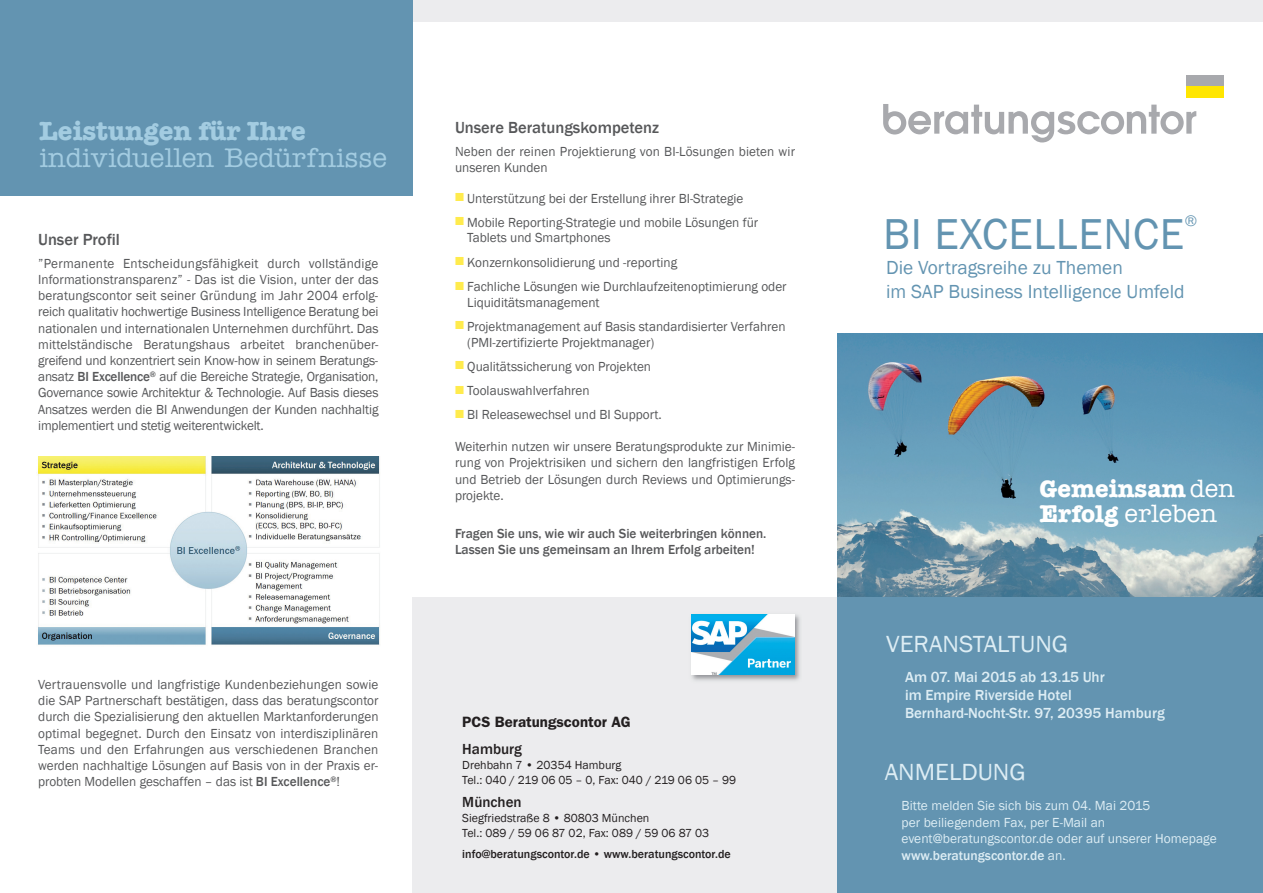
<style>
.page{position:relative;width:1263px;height:893px;background:#fff}
.page>*{position:absolute;margin:0;border:0;box-sizing:border-box;transform-origin:0 0}
.t1{font:44.4px "Franklin Gothic";letter-spacing:.015em;color:#6394b1}
.t2{font:500 27px "American Typewriter";color:#a3cce1}
.t3{font:700 27px "American Typewriter";color:#a3cce1}
.t4{font:700 24.9px/24.9px "American Typewriter";color:#fff}
.t5{font:24px "Franklin Gothic";color:#ddedf4;scale:1.05 1}
.t6{font:19.5px/23.5px "Franklin Gothic";color:#6394b1}
.t7{font:500 16.5px "Franklin Gothic";color:#57585a}
.t8{font:16.05px "Franklin Gothic";color:#6394b1}
.t9{font:500 15px/18px "Franklin Gothic";color:#ddedf4}
.t10{font:600 15px "Franklin Gothic";color:#231f20}
.t11{font:500 15px "Franklin Gothic";color:#231f20}
.t12{font:13.5px/16.2px "Franklin Gothic";color:#57585a}
.t13{font:13.5px/16.5px "Franklin Gothic";color:#ddedf4}
.t14{font:500 13.5px/16.2px "Franklin Gothic";color:#57585a}
.t15{font:12px/15px "Franklin Gothic";color:#231f20}
.t16{font:500 12px "Franklin Gothic";color:#231f20}
.s1{font-weight:500}
.s2{color:#ffeb4d}
</style>
<div class="page">
<div style="left:412px;top:597px;width:426px;height:296px;background:#ececee"></div>
<div style="left:375px;top:0;width:888px;height:21px;background:#ececee"></div>
<svg style="left:883px;top:104px;width:313px;height:38px"></svg>
<div style="left:1186px;top:75px;width:38px;height:23px;background:#a8a9ad"></div>
<div style="left:1186px;top:87px;width:38px;height:11px;background:#ffe601"></div>
<img style="left:691px;top:614px;width:109px;height:67px">
<img style="left:692px;top:614px;width:103px;height:61px">
<img style="left:38px;top:456px;width:342px;height:189px">
<img style="left:838px;top:333px;width:425px;height:264px">
<div style="left:0;top:0;width:412px;height:196px;background:#6394b1"></div>
<div style="left:838px;top:597px;width:425px;height:296px;background:#6394b1"></div>
<h2 class="t3" style="left:39px;top:115px;width:268px">Leistungen für Ihre</h2>
<h2 class="t2" style="left:39px;top:149px;width:349px">individuellen Bedürfnisse</h2>
<p class="t7" style="left:38px;top:230px;width:83px">Unser Profil</p>
<p class="t12" style="left:38px;top:255px;width:342px;text-align:justify">”Permanente Entscheidungsfähigkeit durch vollständige Informationstransparenz” - Das ist die Vision, unter der das beratungscontor seit seiner Gründung im Jahr 2004 erfolg&shy;reich qualitativ hochwertige Business Intelligence Beratung bei nationalen und internationalen Unternehmen durchführt. Das mittelständische Beratungshaus arbeitet branchenüber - greifend und konzentriert sein Know-how in seinem Beratungs&shy;ansatz <span class="s1">BI Excellence</span><sup>®</sup> auf die Bereiche Strategie, Organisation, Governance sowie Architektur &amp; Technologie. Auf Basis dieses Ansatzes werden die BI Anwendungen der Kunden nachhaltig implementiert und stetig weiterentwickelt.</p>
<p class="t12" style="left:38px;top:676px;width:342px;text-align:justify">Vertrauensvolle und langfristige Kundenbeziehungen sowie die SAP Partnerschaft bestätigen, dass das beratungscontor durch die Spezialisierung den aktuellen Marktanforderungen optimal begegnet. Durch den Einsatz von interdisziplinären Teams und den Erfahrungen aus verschiedenen Branchen werden nachhaltige Lösungen auf Basis von in der Praxis er&shy;probten Modellen geschaffen – das ist <span class="s1">BI Excellence</span><sup>®</sup>!</p>
<p class="t7" style="left:455px;top:118px;width:206px">Unsere Beratungskompetenz</p>
<p class="t12" style="left:455px;top:143px;width:341px">Neben der reinen Projektierung von BI-Lösungen bieten wir unseren Kunden</p>
<p class="t12" style="left:455px;top:186px;width:305px;line-height:24.3px"><span class="s2">◾</span> Unterstützung bei der Erstellung ihrer BI-Strategie<br><span class="s2">◾</span> Mobile Reporting-Strategie und mobile Lösungen für</p>
<p class="t12" style="left:455px;top:226px;width:333px;line-height:24.3px;text-indent:12px">Tablets und Smartphones<br><span class="s2">◾</span> Konzernkonsolidierung und -reporting<br><span class="s2">◾</span> Fachliche Lösungen wie Durchlaufzeitenoptimierung oder</p>
<p class="t12" style="left:455px;top:290px;width:332px;line-height:24.3px;text-indent:12px">Liquiditätsmanagement<br><span class="s2">◾</span> Projektmanagement auf Basis standardisierter Verfahren</p>
<p class="t12" style="left:455px;top:330px;width:208px;line-height:24.3px;text-indent:12px">(PMI-zertifizierte Projektmanager) <span class="s2">◾</span> Qualitätssicherung von Projekten <span class="s2">◾</span> Toolauswahlverfahren<br><span class="s2">◾</span> BI Releasewechsel und BI Support.</p>
<p class="t12" style="left:455px;top:438px;width:342px;text-align:justify">Weiterhin nutzen wir unsere Beratungsprodukte zur Minimie&shy;rung von Projektrisiken und sichern den langfristigen Erfolg und Betrieb der Lösungen durch Reviews und Optimierungs&shy;projekte.</p>
<p class="t14" style="left:455px;top:525px;width:313px">Fragen Sie uns, wie wir auch Sie weiterbringen können.<br>Lassen Sie uns gemeinsam an Ihrem Erfolg arbeiten!</p>
<p class="t10" style="left:462px;top:717px;width:170px">PCS Beratungscontor AG</p>
<p class="t11" style="left:462px;top:741px;width:61px">Hamburg</p>
<p class="t15" style="left:462px;top:758px;width:275px">Drehbahn 7 • 20354 Hamburg<br>Tel.: 040 / 219 06 05 – 0, Fax: 040 / 219 06 05 – 99</p>
<p class="t11" style="left:462px;top:793px;width:61px">München</p>
<p class="t15" style="left:462px;top:810px;width:248px">Siegfriedstraße 8 • 80803 München<br>Tel.: 089 / 59 06 87 02, Fax: 089 / 59 06 87 03</p>
<p class="t16" style="left:462px;top:847px;width:270px">info@beratungscontor.de • www.beratungscontor.de</p>
<h1 class="t1" style="left:883px;top:208px;width:302px">BI EXCELLENCE</h1>
<p class="t8" style="left:1185px;top:212px;width:14px">®</p>
<h3 class="t6" style="left:886px;top:256px;width:300px">Die Vortragsreihe zu Themen<br>im SAP Business Intelligence Umfeld</h3>
<h3 class="t4" style="left:1040px;top:476px;width:196px">Gemeinsam<span class="s1">den<br></span>Erfolg <span class="s1">erleben</span></h3>
<h3 class="t5" style="left:886px;top:629px;width:175px">VERANSTALTUNG</h3>
<p class="t9" style="left:905px;top:667px;width:261px">Am 07. Mai 2015 ab 13.15 Uhr<br>im Empire Riverside Hotel<br>Bernhard-Nocht-Str. 97, 20395 Hamburg</p>
<h3 class="t5" style="left:885px;top:758px;width:136px">ANMELDUNG</h3>
<p class="t13" style="left:902px;top:797px;width:317px">Bitte melden Sie sich bis zum 04. Mai 2015<br>per beiliegendem Fax, per E-Mail an event@beratungscontor.de oder auf unserer Homepage <span class="s1">www.beratungscontor.de</span> an.</p>
</div>
